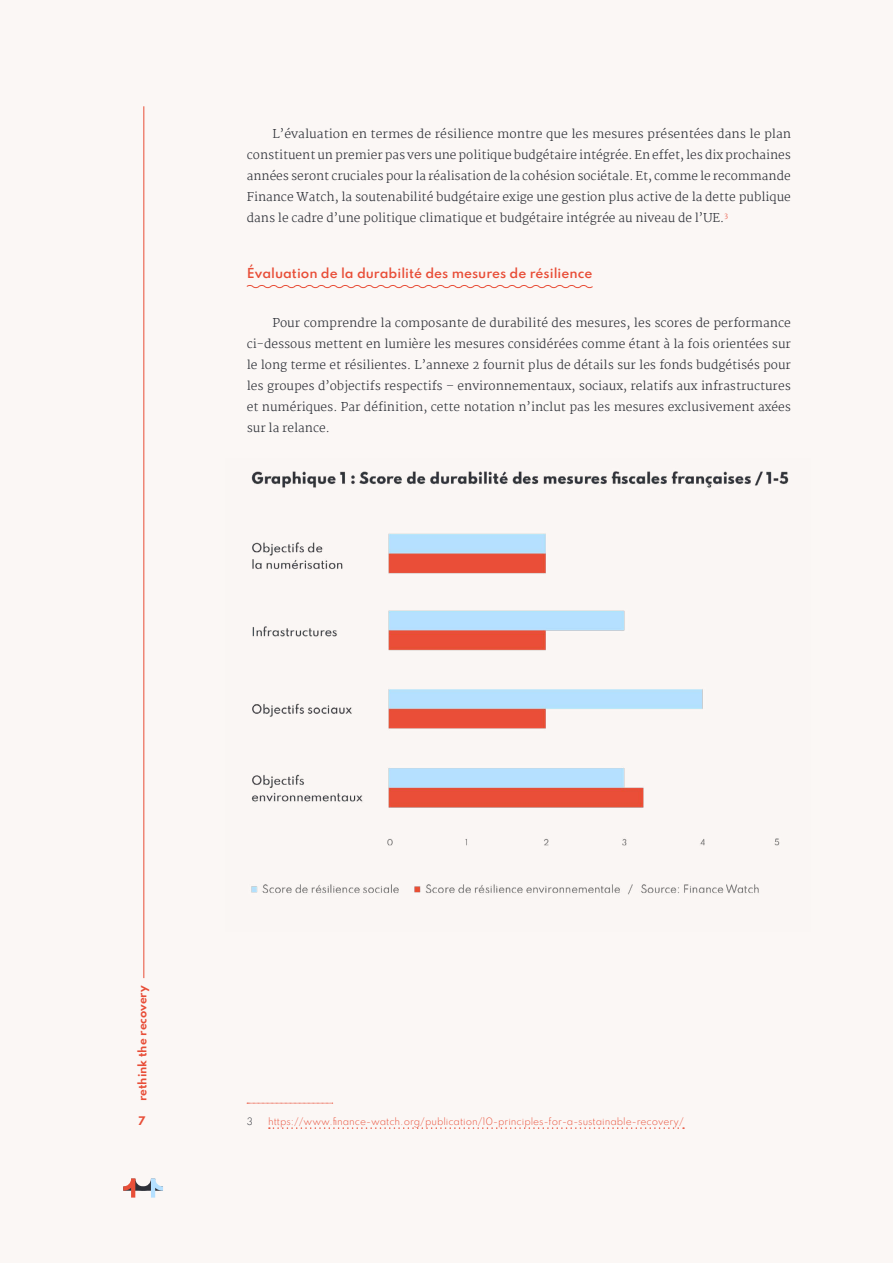
<style>
.page{position:relative;width:893px;height:1263px;background:#fbf7f5}
.page>*{position:absolute;margin:0;border:0;box-sizing:border-box;transform-origin:0 0}
.t1{font:600 12.3px "Spartan";color:#e84d37}
.t2{font:300 12px/21px "Martel";color:#2e3138;text-align:justify}
.t3{font:700 10.5px "Spartan";color:#e84d37}
.t4{font:300 9px "Spartan";color:#e84d37}
.t5{font:300 9px "Spartan";color:#2e3138}
</style>
<div class="page">
<hr style="left:143px;top:106px;width:1px;height:872px;background:#e84d37">
<svg style="left:131px;top:1191px;width:4px;height:6px"></svg>
<svg style="left:123px;top:1179px;width:40px;height:12px"></svg>
<hr style="left:151px;top:1179px;width:4px;height:18px;background:#b5e0ff">
<svg style="left:246px;top:285px;width:347px;height:4px"></svg>
<svg style="left:247px;top:1103px;width:86px;height:1px"></svg>
<svg style="left:269px;top:1127px;width:415px;height:2px"></svg>
<img style="left:251px;top:471px;width:538px;height:424px">
<p class="t2" style="left:247px;top:123px;width:546px;text-indent:26px">L’évaluation en termes de résilience montre que les mesures présentées dans le plan constituent un premier pas vers une politique budgétaire intégrée. En effet, les dix prochaines années seront cruciales pour la réalisation de la cohésion sociétale. Et, comme le recommande Finance Watch, la soutenabilité budgétaire exige une gestion plus active de la dette publique dans le cadre d’une politique climatique et budgétaire intégrée au niveau de l’UE.<sup>3</sup></p>
<p class="t1" style="left:247px;top:264px;width:347px">Évaluation de la durabilité des mesures de résilience</p>
<p class="t2" style="left:247px;top:312px;width:546px;text-indent:26px">Pour comprendre la composante de durabilité des mesures, les scores de performance ci-dessous mettent en lumière les mesures considérées comme étant à la fois orientées sur le long terme et résilientes. L’annexe 2 fournit plus de détails sur les fonds budgétisés pour les groupes d’objectifs respectifs – environnementaux, sociaux, relatifs aux infrastructures et numériques. Par définition, cette notation n’inclut pas les mesures exclusivement axées sur la relance.</p>
<p class="t3" style="left:134px;top:1101px;width:117px;rotate:-90deg">rethink the recovery</p>
<p class="t3" style="left:139px;top:1113px;width:8px">7</p>
<p class="t5" style="left:247px;top:1115px;width:8px">3</p>
<p class="t4" style="left:268px;top:1115px;width:417px">https://www.finance-watch.org/publication/10-principles-for-a-sustainable-recovery/</p>
</div>
